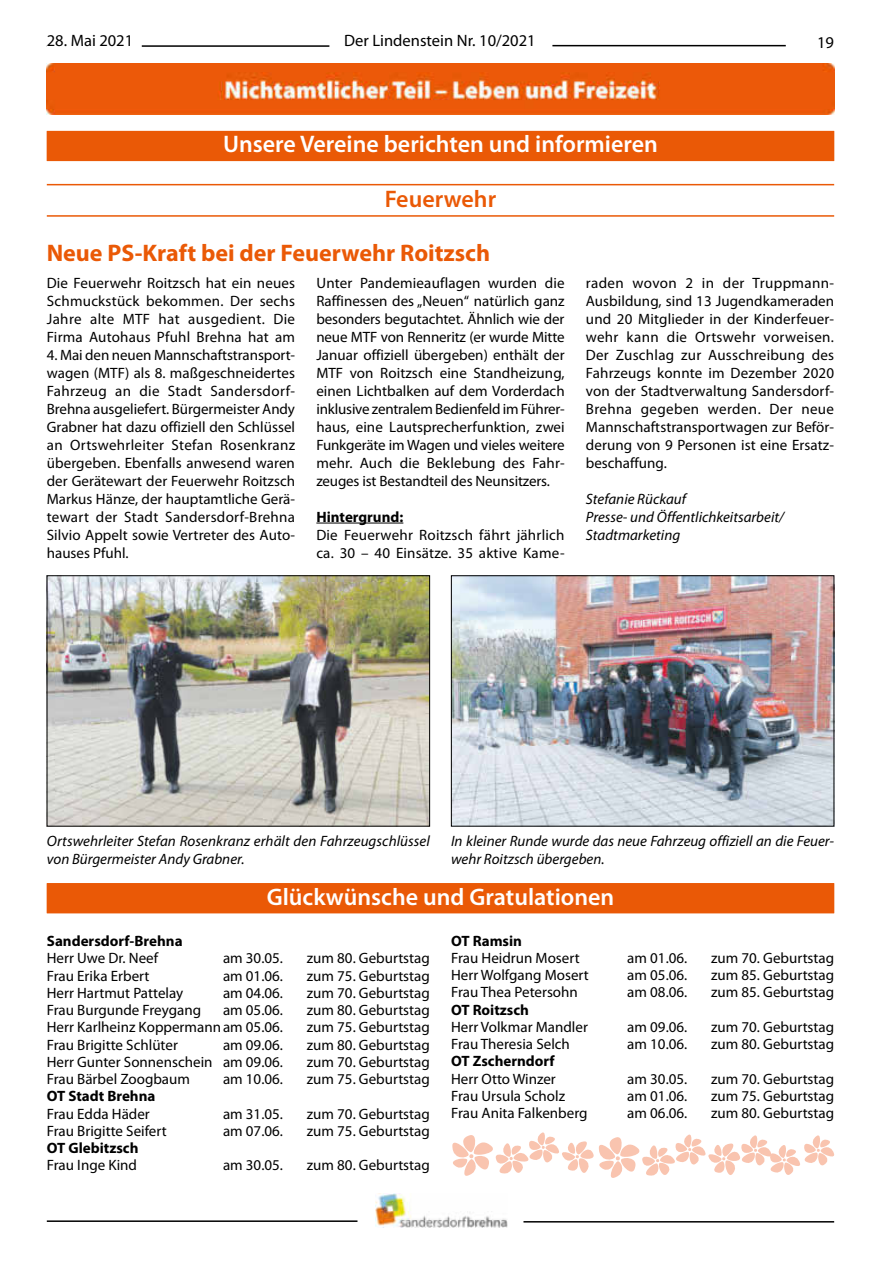
<style>
.page{position:relative;width:881px;height:1263px;background:#fff}
.page>*{position:absolute;margin:0;border:0;box-sizing:border-box;transform-origin:0 0}
.t1{font:600 24px "Myriad Pro";color:#fff}
.t2{font:700 24px "Myriad Pro";color:#ea5906}
.t3{font:600 24px "Myriad Pro";color:#ea5906}
.t4{font:16.5px "Myriad Pro";color:#000}
.t5{font:15px/18px "Myriad Pro";color:#000;text-align:justify}
.t6{font:italic 15px/18px "Myriad Pro";color:#000}
.t7{font:700 15px "Myriad Pro";color:#000}
</style>
<div class="page">
<hr style="left:47px;top:45px;width:282px;height:2px;background:#000">
<div style="left:47px;top:33px;width:95px;height:15px;background:#fff"></div>
<hr style="left:552px;top:45px;width:233px;height:1px;background:#000">
<hr style="left:47px;top:1220px;width:310px;height:2px;background:#000">
<hr style="left:523px;top:1221px;width:310px;height:1px;background:#000">
<img style="left:375px;top:1193px;width:132px;height:35px">
<div style="left:47px;top:131px;width:786px;height:30px;background:#ea5906"></div>
<hr style="left:47px;top:184px;width:786px;height:1px;background:#ea5906">
<hr style="left:47px;top:215px;width:786px;height:2px;background:#ea5906">
<hr style="left:316px;top:523px;width:87px;height:1px;background:#000">
<img style="left:47px;top:64px;width:786px;height:51px">
<img style="left:49px;top:577px;width:378px;height:247px">
<div style="left:47px;top:575px;width:382px;height:251px;border:1px solid #000"></div>
<img style="left:453px;top:577px;width:378px;height:247px">
<div style="left:451px;top:575px;width:382px;height:251px;border:1px solid #000"></div>
<div style="left:47px;top:883px;width:786px;height:30px;background:#ea5906"></div>
<svg style="left:452px;top:1132px;width:382px;height:46px"></svg>
<p class="t4" style="left:47px;top:30px;width:88px">28. Mai 2021</p>
<p class="t4" style="left:344px;top:31px;width:193px">Der Lindenstein Nr. 10/2021</p>
<p class="t4" style="left:816px;top:32px;width:18px">19</p>
<h1 class="t1" style="left:223px;top:129px;width:436px">Unsere Vereine berichten und informieren</h1>
<h1 class="t3" style="left:384px;top:183px;width:113px">Feuerwehr</h1>
<h1 class="t2" style="left:47px;top:237px;width:445px">Neue PS-Kraft bei der Feuerwehr Roitzsch</h1>
<p class="t5" style="left:47px;top:273px;width:250px">Die Feuerwehr Roitzsch hat ein neues Schmuckstück bekommen. Der sechs Jahre alte MTF hat ausgedient. Die Firma Autohaus Pfuhl Brehna hat am</p>
<p class="t5" style="left:47px;top:345px;width:250px">4. Mai den neuen Mannschaftstransport&shy;wagen (MTF) als 8. maßgeschneidertes Fahrzeug an die Stadt Sandersdorf-Brehna ausgeliefert. Bürgermeister Andy Grabner hat dazu offiziell den Schlüssel an Ortswehrleiter Stefan Rosenkranz übergeben. Ebenfalls anwesend waren der Gerätewart der Feuerwehr Roitzsch Markus Hänze, der hauptamtliche Gerä&shy;tewart der Stadt Sandersdorf-Brehna Silvio Appelt sowie Vertreter des Auto&shy;hauses Pfuhl.</p>
<p class="t5" style="left:316px;top:273px;width:250px">Unter Pandemieauflagen wurden die Raffinessen des „Neuen“ natürlich ganz besonders begutachtet. Ähnlich wie der neue MTF von Renneritz (er wurde Mitte Januar offiziell übergeben) enthält der MTF von Roitzsch eine Standheizung, einen Lichtbalken auf dem Vorderdach inklusive zentralem Bedienfeld im Führer&shy;haus, eine Lautsprecherfunktion, zwei Funkgeräte im Wagen und vieles weitere mehr. Auch die Beklebung des Fahr&shy;zeuges ist Bestandteil des Neunsitzers.</p>
<p class="t7" style="left:316px;top:507px;width:88px">Hintergrund:</p>
<p class="t5" style="left:316px;top:525px;width:250px">Die Feuerwehr Roitzsch fährt jährlich ca. 30 – 40 Einsätze. 35 aktive Kame-</p>
<p class="t5" style="left:585px;top:273px;width:250px">raden wovon 2 in der Truppmann-Ausbildung, sind 13 Jugendkameraden und 20 Mitglieder in der Kinderfeuer&shy;wehr kann die Ortswehr vorweisen.<br>Der Zuschlag zur Ausschreibung des Fahrzeugs konnte im Dezember 2020 von der Stadtverwaltung Sandersdorf-Brehna gegeben werden. Der neue Mannschaftstransportwagen zur Beför&shy;derung von 9 Personen ist eine Ersatz&shy;beschaffung.</p>
<p class="t6" style="left:585px;top:489px;width:199px">Stefanie Rückauf<br>Presse- und Öffentlichkeitsarbeit/<br>Stadtmarketing</p>
<p class="t6" style="left:47px;top:831px;width:384px">Ortswehrleiter Stefan Rosenkranz erhält den Fahrzeugschlüssel von Bürgermeister Andy Grabner.</p>
<p class="t6" style="left:451px;top:831px;width:384px">In kleiner Runde wurde das neue Fahrzeug offiziell an die Feuer&shy;wehr Roitzsch übergeben.</p>
<h1 class="t1" style="left:266px;top:881px;width:349px">Glückwünsche und Gratulationen</h1>
<p class="t7" style="left:47px;top:931px;width:137px">Sandersdorf-Brehna</p>
<p class="t5" style="left:47px;top:949px;width:113px">Herr Uwe Dr. Neef</p>
<p class="t5" style="left:223px;top:949px;width:61px">am 30.05.</p>
<p class="t5" style="left:307px;top:949px;width:124px">zum 80. Geburtstag</p>
<p class="t5" style="left:47px;top:966px;width:104px">Frau Erika Erbert</p>
<p class="t5" style="left:223px;top:966px;width:61px">am 01.06.</p>
<p class="t5" style="left:307px;top:966px;width:124px">zum 75. Geburtstag</p>
<p class="t5" style="left:47px;top:983px;width:138px">Herr Hartmut Pattelay</p>
<p class="t5" style="left:223px;top:983px;width:61px">am 04.06.</p>
<p class="t5" style="left:307px;top:983px;width:124px">zum 70. Geburtstag</p>
<p class="t5" style="left:47px;top:1001px;width:156px">Frau Burgunde Freygang</p>
<p class="t5" style="left:223px;top:1001px;width:61px">am 05.06.</p>
<p class="t5" style="left:307px;top:1001px;width:124px">zum 80. Geburtstag</p>
<p class="t5" style="left:47px;top:1018px;width:237px">Herr Karlheinz Koppermannam 05.06.</p>
<p class="t5" style="left:307px;top:1018px;width:124px">zum 75. Geburtstag</p>
<p class="t5" style="left:47px;top:1035px;width:132px">Frau Brigitte Schlüter</p>
<p class="t5" style="left:223px;top:1035px;width:61px">am 09.06.</p>
<p class="t5" style="left:307px;top:1035px;width:124px">zum 80. Geburtstag</p>
<p class="t5" style="left:47px;top:1052px;width:237px">Herr Gunter Sonnenschein am 09.06.</p>
<p class="t5" style="left:307px;top:1052px;width:124px">zum 70. Geburtstag</p>
<p class="t5" style="left:47px;top:1070px;width:145px">Frau Bärbel Zoogbaum</p>
<p class="t5" style="left:223px;top:1070px;width:61px">am 10.06.</p>
<p class="t5" style="left:307px;top:1070px;width:124px">zum 75. Geburtstag</p>
<p class="t7" style="left:47px;top:1086px;width:110px">OT Stadt Brehna</p>
<p class="t5" style="left:47px;top:1104px;width:104px">Frau Edda Häder</p>
<p class="t5" style="left:223px;top:1104px;width:61px">am 31.05.</p>
<p class="t5" style="left:307px;top:1104px;width:124px">zum 70. Geburtstag</p>
<p class="t5" style="left:47px;top:1121px;width:121px">Frau Brigitte Seifert</p>
<p class="t5" style="left:223px;top:1121px;width:61px">am 07.06.</p>
<p class="t5" style="left:307px;top:1121px;width:124px">zum 75. Geburtstag</p>
<p class="t7" style="left:47px;top:1138px;width:93px">OT Glebitzsch</p>
<p class="t5" style="left:47px;top:1156px;width:92px">Frau Inge Kind</p>
<p class="t5" style="left:223px;top:1156px;width:61px">am 30.05.</p>
<p class="t5" style="left:307px;top:1156px;width:124px">zum 80. Geburtstag</p>
<p class="t7" style="left:451px;top:931px;width:72px">OT Ramsin</p>
<p class="t5" style="left:451px;top:948px;width:130px">Frau Heidrun Mosert</p>
<p class="t5" style="left:627px;top:948px;width:61px">am 01.06.</p>
<p class="t5" style="left:711px;top:948px;width:124px">zum 70. Geburtstag</p>
<p class="t5" style="left:451px;top:966px;width:139px">Herr Wolfgang Mosert</p>
<p class="t5" style="left:627px;top:966px;width:61px">am 05.06.</p>
<p class="t5" style="left:711px;top:966px;width:124px">zum 85. Geburtstag</p>
<p class="t5" style="left:451px;top:983px;width:128px">Frau Thea Petersohn</p>
<p class="t5" style="left:627px;top:983px;width:61px">am 08.06.</p>
<p class="t5" style="left:711px;top:983px;width:124px">zum 85. Geburtstag</p>
<p class="t7" style="left:451px;top:1000px;width:79px">OT Roitzsch</p>
<p class="t5" style="left:451px;top:1017px;width:138px">Herr Volkmar Mandler</p>
<p class="t5" style="left:627px;top:1017px;width:61px">am 09.06.</p>
<p class="t5" style="left:711px;top:1017px;width:124px">zum 70. Geburtstag</p>
<p class="t5" style="left:451px;top:1035px;width:120px">Frau Theresia Selch</p>
<p class="t5" style="left:627px;top:1035px;width:61px">am 10.06.</p>
<p class="t5" style="left:711px;top:1035px;width:124px">zum 80. Geburtstag</p>
<p class="t7" style="left:451px;top:1051px;width:105px">OT Zscherndorf</p>
<p class="t5" style="left:451px;top:1069px;width:106px">Herr Otto Winzer</p>
<p class="t5" style="left:627px;top:1069px;width:61px">am 30.05.</p>
<p class="t5" style="left:711px;top:1069px;width:124px">zum 70. Geburtstag</p>
<p class="t5" style="left:451px;top:1086px;width:115px">Frau Ursula Scholz</p>
<p class="t5" style="left:627px;top:1086px;width:61px">am 01.06.</p>
<p class="t5" style="left:711px;top:1086px;width:124px">zum 75. Geburtstag</p>
<p class="t5" style="left:451px;top:1104px;width:138px">Frau Anita Falkenberg</p>
<p class="t5" style="left:627px;top:1104px;width:61px">am 06.06.</p>
<p class="t5" style="left:711px;top:1104px;width:124px">zum 80. Geburtstag</p>
</div>
